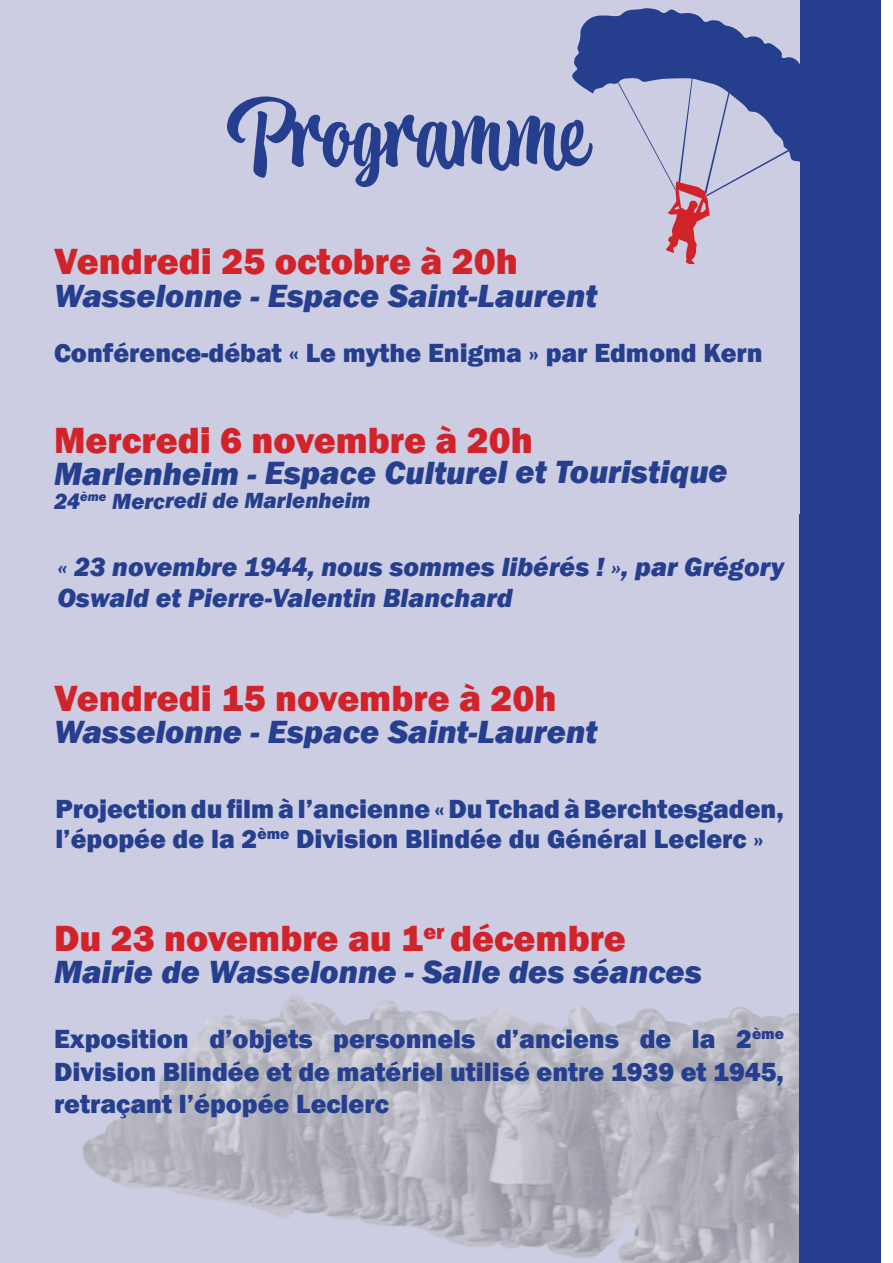
<style>
.page{position:relative;width:893px;height:1263px;background:#cccce2}
.page>*{position:absolute;margin:0;border:0;box-sizing:border-box;transform-origin:0 0}
.t1{font:90px "Atocha";letter-spacing:-.005em;color:#253f8e}
.t2{font:800 37.5px "Franklin Gothic";color:#d1232a}
.t3{font:italic 800 33px "Franklin Gothic";color:#253f8e}
.t4{font:800 27px/32.4px "Franklin Gothic";color:#253f8e;text-align:justify}
.t5{font:italic 800 27px/31.5px "Franklin Gothic";color:#253f8e}
.t6{font:italic 800 22.5px "Franklin Gothic";color:#253f8e}
</style>
<div class="page">
<img style="left:82px;top:994px;width:717px;height:269px">
<div style="left:880px;top:0;width:13px;height:553px;background:#fff"></div>
<div style="left:800px;top:0;width:80px;height:546px;background:#253f8e"></div>
<svg style="left:880px;top:514px;width:13px;height:749px;background:#eef0f6"></svg>
<div style="left:799px;top:514px;width:81px;height:749px;background:#253f8e"></div>
<svg style="left:572px;top:8px;width:228px;height:256px"></svg>
<p class="t1" style="left:234px;top:72px;width:354px">Programme</p>
<p class="t2" style="left:54px;top:237px;width:466px">Vendredi 25 octobre à 20h</p>
<p class="t3" style="left:54px;top:274px;width:545px">Wasselonne - Espace Saint-Laurent</p>
<p class="t4" style="left:54px;top:337px;width:710px">Conférence-débat « Le mythe Enigma » par Edmond Kern</p>
<p class="t2" style="left:54px;top:416px;width:480px">Mercredi 6 novembre à 20h</p>
<p class="t3" style="left:54px;top:451px;width:675px">Marlenheim - Espace Culturel et Touristique</p>
<p class="t6" style="left:54px;top:486px;width:318px">24<sup>ème</sup> Mercredi de Marlenheim</p>
<p class="t5" style="left:57px;top:551px;width:728px">« 23 novembre 1944, nous sommes libérés ! », par Grégory<br>Oswald et Pierre-Valentin Blanchard</p>
<p class="t2" style="left:54px;top:674px;width:504px">Vendredi 15 novembre à 20h</p>
<p class="t3" style="left:54px;top:710px;width:545px">Wasselonne - Espace Saint-Laurent</p>
<p class="t4" style="left:55px;top:793px;width:730px;line-height:30px">Projection du film à l’ancienne « Du Tchad à Berchtesgaden, l’épopée de la 2<sup>ème</sup> Division Blindée du Général Leclerc »</p>
<p class="t2" style="left:54px;top:914px;width:573px">Du 23 novembre au 1<sup>er</sup> décembre</p>
<p class="t3" style="left:54px;top:951px;width:650px">Mairie de Wasselonne - Salle des séances</p>
<p class="t4" style="left:54px;top:1023px;width:731px">Exposition d’objets personnels d’anciens de la 2<sup>ème </sup>Division Blindée et de matériel utilisé entre 1939 et 1945, retraçant l’épopée Leclerc</p>
</div>
